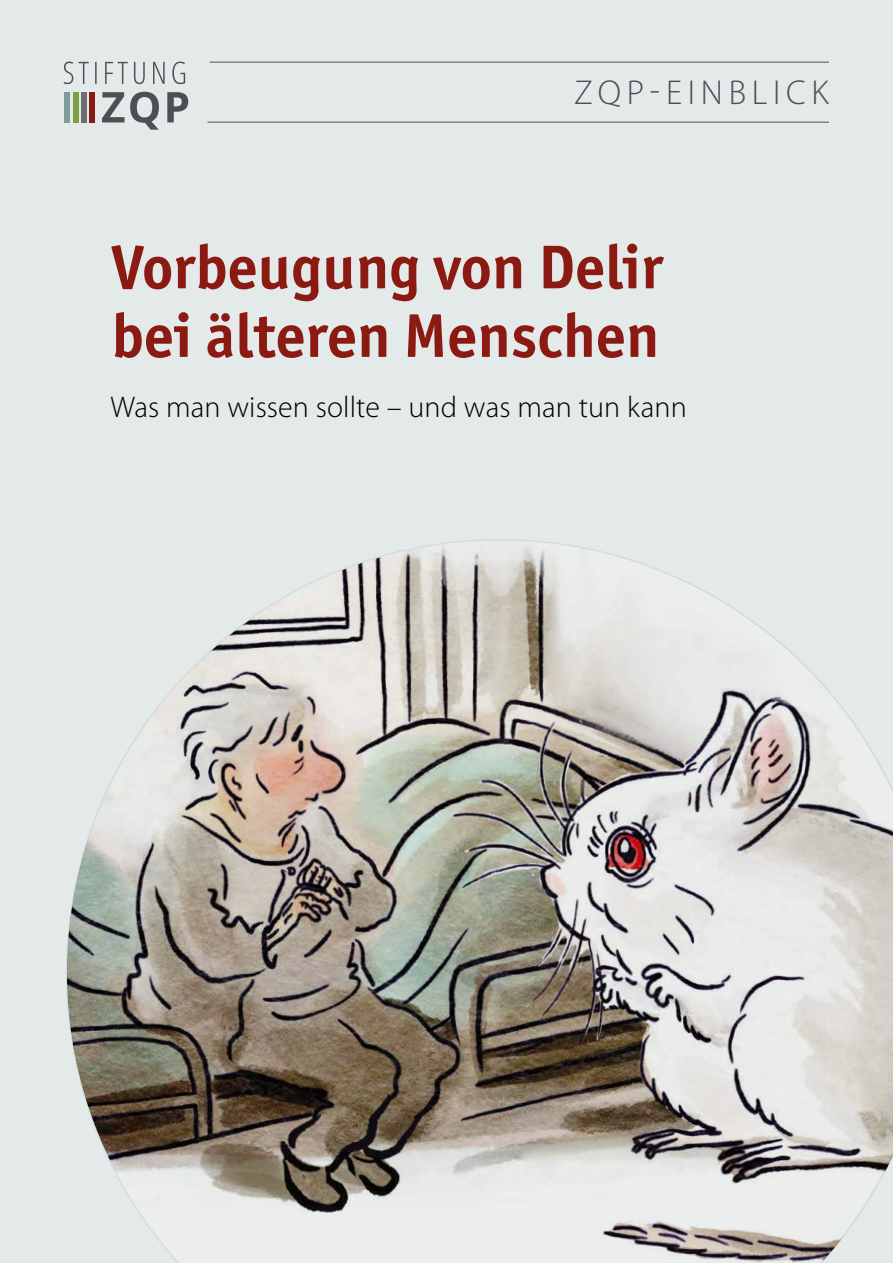
<style>
.page{position:relative;width:893px;height:1263px;background:#e4e9e9}
.page>*{position:absolute;margin:0;border:0;box-sizing:border-box;transform-origin:0 0}
.t1{font:700 61.95px/68.6px "Officina Sans ITC Std";letter-spacing:.005em;color:#8b1a13}
.t2{font:300 34.65px "Myriad Pro";letter-spacing:.165em;color:#4f4e53}
.t3{font:300 30px "Myriad Pro";letter-spacing:.005em;color:#000}
</style>
<div class="page">
<img style="left:67px;top:540px;width:826px;height:723px">
<hr style="left:210px;top:62px;width:619px;height:1px;background:#4f4f54">
<hr style="left:208px;top:122px;width:621px;height:1px;background:#4f4f54">
<svg style="left:64px;top:62px;width:124px;height:68px"></svg>
<p class="t2" style="left:574px;top:72px;width:256px">ZQP-EINBLICK</p>
<p class="t1" style="left:112px;top:232px;width:553px">Vorbeugung von Delir bei älteren Menschen</p>
<p class="t3" style="left:111px;top:389px;width:578px">Was man wissen sollte – und was man tun kann</p>
</div>
